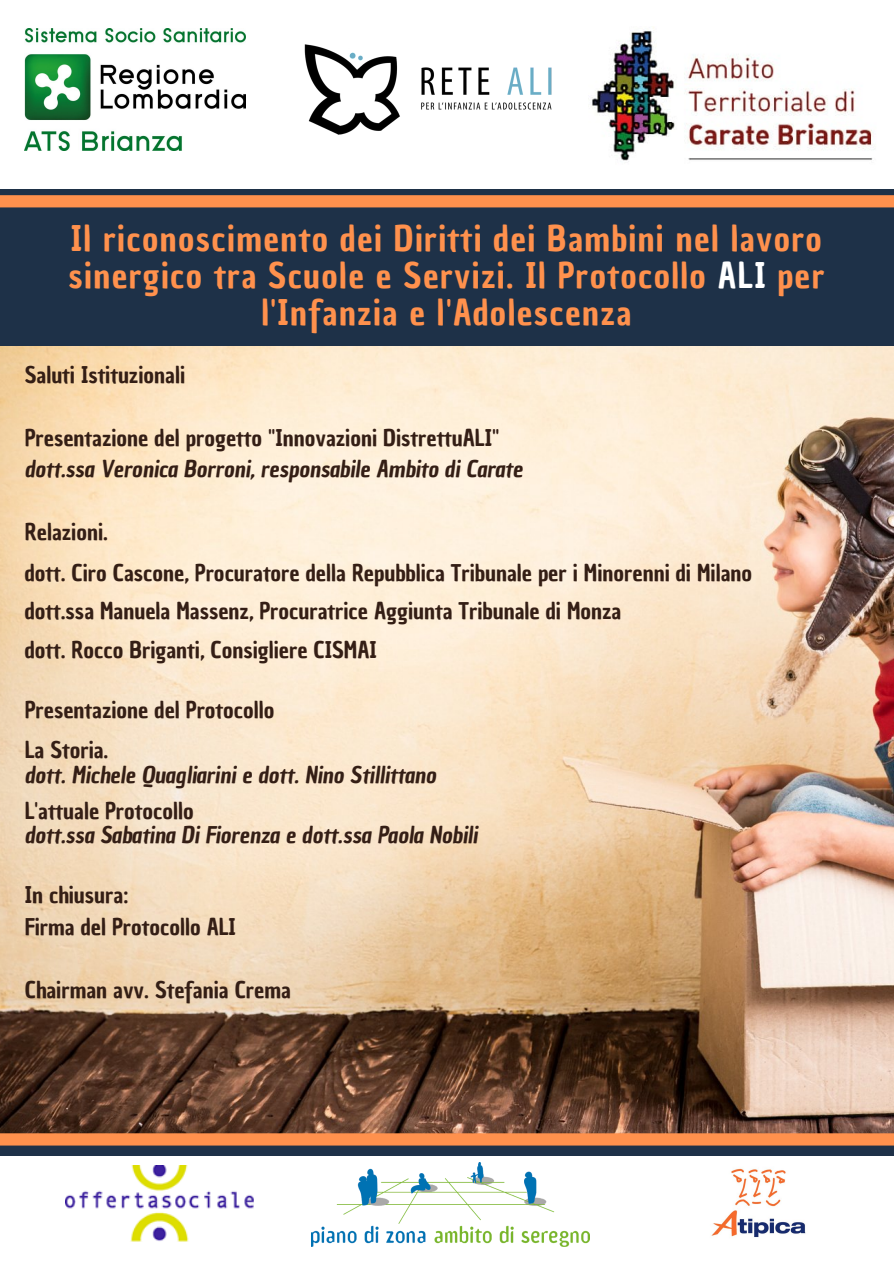
<style>
.page{position:relative;width:894px;height:1264px;background:#fff}
.page>*{position:absolute;margin:0;border:0;box-sizing:border-box;transform-origin:0 0}
.t1{font:34.5px/37.2px "Chau Philomene One";letter-spacing:.04em;color:#ff914d;text-align:center}
.t2{font:22.5px "Chau Philomene One";color:#341e15}
.t3{font:italic 22.5px "Chau Philomene One";color:#341e15}
.s1{color:#fff}
</style>
<div class="page">
<div style="left:0;top:0;width:893px;height:1263px;background:#1e3148"></div>
<div style="left:0;top:1156px;width:893px;height:107px;background:#fff"></div>
<div style="left:0;top:0;width:893px;height:188px;background:#fff"></div>
<svg style="left:0;top:195px;width:893px;height:12px;background:#fb8f4c"></svg>
<img style="left:0;top:347px;width:893px;height:786px">
<svg style="left:0;top:1133px;width:893px;height:12px;background:#fb8e4c"></svg>
<img style="left:634px;top:27px;width:240px;height:133px">
<img style="left:25px;top:28px;width:196px;height:122px">
<img style="left:221px;top:28px;width:413px;height:180px">
<img style="left:311px;top:1162px;width:278px;height:84px">
<img style="left:65px;top:1165px;width:189px;height:77px">
<img style="left:711px;top:1168px;width:95px;height:70px">
<p class="t1" style="left:69px;top:220px;width:757px">Il riconoscimento dei Diritti dei Bambini nel lavoro sinergico tra Scuole e Servizi. Il Protocollo <span class="s1">ALI</span> per l'Infanzia e l'Adolescenza</p>
<p class="t2" style="left:25px;top:359px;width:162px">Saluti Istituzionali</p>
<p class="t2" style="left:25px;top:422px;width:476px">Presentazione del progetto "Innovazioni DistrettuALI"</p>
<p class="t3" style="left:25px;top:454px;width:499px">dott.ssa Veronica Borroni, responsabile Ambito di Carate</p>
<p class="t2" style="left:25px;top:517px;width:85px">Relazioni.</p>
<p class="t2" style="left:25px;top:557px;width:728px">dott. Ciro Cascone, Procuratore della Repubblica Tribunale per i Minorenni di Milano</p>
<p class="t2" style="left:25px;top:596px;width:598px">dott.ssa Manuela Massenz, Procuratrice Aggiunta Tribunale di Monza</p>
<p class="t2" style="left:25px;top:634px;width:353px">dott. Rocco Briganti, Consigliere CISMAI</p>
<p class="t2" style="left:25px;top:695px;width:251px">Presentazione del Protocollo</p>
<p class="t2" style="left:25px;top:734px;width:85px">La Storia.</p>
<p class="t3" style="left:25px;top:759px;width:413px">dott. Michele Quagliarini e dott. Nino Stillittano</p>
<p class="t2" style="left:25px;top:795px;width:170px">L'attuale Protocollo</p>
<p class="t3" style="left:25px;top:820px;width:454px">dott.ssa Sabatina Di Fiorenza e dott.ssa Paola Nobili</p>
<p class="t2" style="left:25px;top:879px;width:105px">In chiusura:</p>
<p class="t2" style="left:25px;top:911px;width:213px">Firma del Protocollo ALI</p>
<p class="t2" style="left:25px;top:974px;width:268px">Chairman avv. Stefania Crema</p>
</div>
